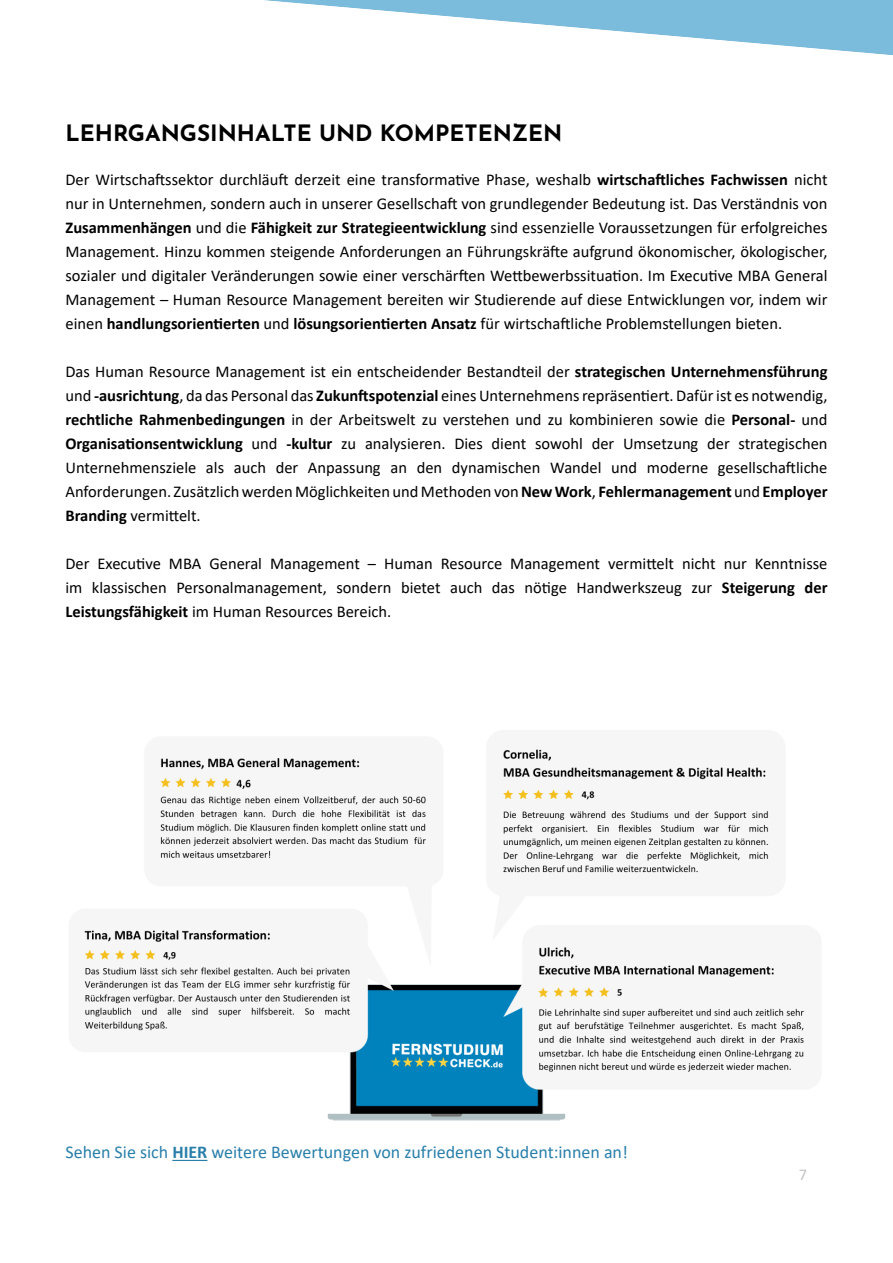
<style>
.page{position:relative;width:893px;height:1263px;background:#fff}
.page>*{position:absolute;margin:0;border:0;box-sizing:border-box;transform-origin:0 0}
.t1{font:700 22.5px "Josefin Sans";color:#000}
.t2{font:18px "Calibri";color:#297faa}
.t3{font:16.5px/24px "Calibri";color:#000;text-align:justify}
.t4{font:16.5px "Calibri";color:#c3c3c3}
.s1{font-weight:700}
</style>
<div class="page">
<svg style="left:264px;top:0;width:629px;height:55px"></svg>
<img style="left:84px;top:749px;width:721px;height:372px">
<hr style="left:172px;top:1160px;width:35px;height:1px;background:#297faa">
<h1 class="t1" style="left:65px;top:113px;width:498px">LEHRGANGSINHALTE UND KOMPETENZEN</h1>
<p class="t3" style="left:65px;top:167px;width:764px">Der Wirtschaftssektor durchläuft derzeit eine transformative Phase, weshalb <span class="s1">wirtschaftliches Fachwissen</span> nicht nur in Unternehmen, sondern auch in unserer Gesellschaft von grundlegender Bedeutung ist. Das Verständnis von <span class="s1">Zusammenhängen</span> und die <span class="s1">Fähigkeit zur Strategieentwicklung</span> sind essenzielle Voraussetzungen für erfolgreiches Management. Hinzu kommen steigende Anforderungen an Führungskräfte aufgrund ökonomischer, ökologischer, sozialer und digitaler Veränderungen sowie einer verschärften Wettbewerbssituation. Im Executive MBA General Management – Human Resource Management bereiten wir Studierende auf diese Entwicklungen vor, indem wir einen <span class="s1">handlungsorientierten</span> und <span class="s1">lösungsorientierten Ansatz</span> für wirtschaftliche Problemstellungen bieten.</p>
<p class="t3" style="left:65px;top:359px;width:764px">Das Human Resource Management ist ein entscheidender Bestandteil der <span class="s1">strategischen Unternehmensführung </span>und <span class="s1">-ausrichtung</span>, da das Personal das <span class="s1">Zukunftspotenzial</span> eines Unternehmens repräsentiert. Dafür ist es notwendig, <span class="s1">rechtliche Rahmenbedingungen</span> in der Arbeitswelt zu verstehen und zu kombinieren sowie die <span class="s1">Personal-</span> und <span class="s1">Organisationsentwicklung</span> und <span class="s1">-kultur</span> zu analysieren. Dies dient sowohl der Umsetzung der strategischen Unternehmensziele als auch der Anpassung an den dynamischen Wandel und moderne gesellschaftliche Anforderungen. Zusätzlich werden Möglichkeiten und Methoden von <span class="s1">New Work</span>, <span class="s1">Fehlermanagement</span> und <span class="s1">Employer Branding</span> vermittelt.</p>
<p class="t3" style="left:65px;top:551px;width:763px">Der Executive MBA General Management – Human Resource Management vermittelt nicht nur Kenntnisse im klassischen Personalmanagement, sondern bietet auch das nötige Handwerkszeug zur <span class="s1">Steigerung der Leistungsfähigkeit</span> im Human Resources Bereich.</p>
<p class="t2" style="left:65px;top:1140px;width:564px">Sehen Sie sich <span class="s1">HIER</span> weitere Bewertungen von zufriedenen Student:innen an!</p>
<p class="t4" style="left:799px;top:1163px;width:10px">7</p>
</div>
